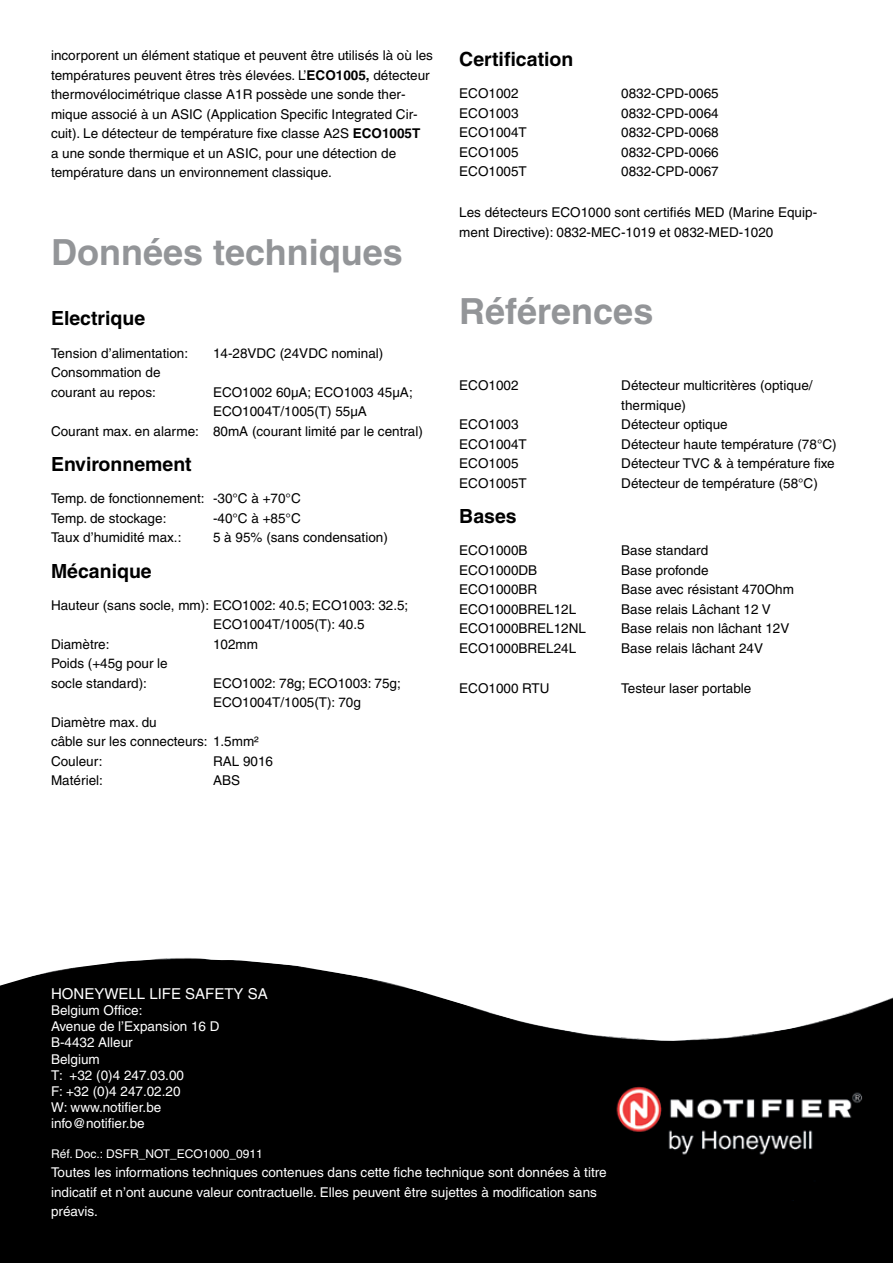
<style>
.page{position:relative;width:893px;height:1263px;background:#fff}
.page>*{position:absolute;margin:0;border:0;box-sizing:border-box;transform-origin:0 0}
.t1{font:700 36px "Helvetica";color:#939598}
.t2{font:700 19.5px "Helvetica";color:#000}
.t3{font:15px "Helvetica";color:#fff}
.t4{font:13.5px/19.5px "Helvetica";color:#000}
.t5{font:13.5px/16.2px "Helvetica";color:#fff}
.t6{font:13.5px/19.5px "Times New Roman";color:#fff}
.t7{font:12px "Helvetica";color:#fff}
.s1{font-weight:700}
</style>
<div class="page">
<img style="left:0;top:958px;width:893px;height:305px">
<p class="t4" style="left:51px;top:46px;width:383px">incorporent un élément statique et peuvent être utilisés là où les températures peuvent êtres très élevées. L’<span class="s1">ECO1005,</span> détecteur thermovélocimétrique classe A1R possède une sonde ther&shy;mique associé à un ASIC (Application Specific Integrated Cir&shy;cuit). Le détecteur de température fixe classe A2S <span class="s1">ECO1005T<br></span>a une sonde thermique et un ASIC, pour une détection de température dans un environnement classique.</p>
<h1 class="t1" style="left:51px;top:230px;width:353px">Données techniques</h1>
<h2 class="t2" style="left:51px;top:307px;width:96px">Electrique</h2>
<p class="t4" style="left:51px;top:343px;width:139px">Tension d’alimentation:</p>
<p class="t4" style="left:213px;top:343px;width:172px">14-28VDC (24VDC nominal)</p>
<p class="t4" style="left:51px;top:363px;width:111px">Consommation de courant au repos:</p>
<p class="t4" style="left:213px;top:382px;width:201px">ECO1002 60μA; ECO1003 45μA;</p>
<p class="t4" style="left:213px;top:402px;width:155px">ECO1004T/1005(T) 55μA</p>
<p class="t4" style="left:51px;top:421px;width:373px">Courant max. en alarme: 80mA (courant limité par le central)</p>
<h2 class="t2" style="left:51px;top:452px;width:142px">Environnement</h2>
<p class="t4" style="left:51px;top:489px;width:251px">Temp. de fonctionnement: -30°C à +70°C<br>Temp. de stockage:</p>
<p class="t4" style="left:213px;top:508px;width:89px">-40°C à +85°C</p>
<p class="t4" style="left:51px;top:528px;width:132px">Taux d’humidité max.:</p>
<p class="t4" style="left:213px;top:528px;width:176px">5 à 95% (sans condensation)</p>
<h2 class="t2" style="left:51px;top:559px;width:102px">Mécanique</h2>
<p class="t4" style="left:51px;top:595px;width:359px">Hauteur (sans socle, mm): ECO1002: 40.5; ECO1003: 32.5;</p>
<p class="t4" style="left:213px;top:615px;width:153px">ECO1004T/1005(T): 40.5</p>
<p class="t4" style="left:51px;top:634px;width:60px">Diamètre:</p>
<p class="t4" style="left:213px;top:634px;width:47px">102mm</p>
<p class="t4" style="left:51px;top:654px;width:118px">Poids (+45g pour le socle standard):</p>
<p class="t4" style="left:213px;top:673px;width:189px">ECO1002: 78g; ECO1003: 75g;<br>ECO1004T/1005(T): 70g</p>
<p class="t4" style="left:51px;top:712px;width:209px">Diamètre max. du<br>câble sur les connecteurs: 1.5mm²<br>Couleur:</p>
<p class="t4" style="left:213px;top:751px;width:62px">RAL 9016</p>
<p class="t4" style="left:51px;top:771px;width:53px">Matériel:</p>
<p class="t4" style="left:213px;top:771px;width:29px">ABS</p>
<h2 class="t2" style="left:459px;top:47px;width:116px">Certification</h2>
<p class="t4" style="left:459px;top:84px;width:61px">ECO1002</p>
<p class="t4" style="left:621px;top:84px;width:99px">0832-CPD-0065</p>
<p class="t4" style="left:459px;top:103px;width:61px">ECO1003</p>
<p class="t4" style="left:621px;top:103px;width:99px">0832-CPD-0064</p>
<p class="t4" style="left:459px;top:123px;width:69px">ECO1004T</p>
<p class="t4" style="left:621px;top:123px;width:99px">0832-CPD-0068</p>
<p class="t4" style="left:459px;top:142px;width:61px">ECO1005</p>
<p class="t4" style="left:621px;top:142px;width:99px">0832-CPD-0066</p>
<p class="t4" style="left:459px;top:162px;width:69px">ECO1005T</p>
<p class="t4" style="left:621px;top:162px;width:99px">0832-CPD-0067</p>
<p class="t4" style="left:459px;top:203px;width:359px">Les détecteurs ECO1000 sont certifiés MED (Marine Equip&shy;ment Directive): 0832-MEC-1019 et 0832-MED-1020</p>
<h1 class="t1" style="left:459px;top:289px;width:196px">Références</h1>
<p class="t4" style="left:459px;top:376px;width:61px">ECO1002</p>
<p class="t4" style="left:621px;top:376px;width:193px">Détecteur multicritères (optique/ thermique)</p>
<p class="t4" style="left:459px;top:415px;width:61px">ECO1003</p>
<p class="t4" style="left:621px;top:415px;width:108px">Détecteur optique</p>
<p class="t4" style="left:459px;top:434px;width:69px">ECO1004T</p>
<p class="t4" style="left:621px;top:434px;width:217px">Détecteur haute température (78°C)</p>
<p class="t4" style="left:459px;top:454px;width:61px">ECO1005</p>
<p class="t4" style="left:621px;top:454px;width:215px">Détecteur TVC &amp; à température fixe</p>
<p class="t4" style="left:459px;top:473px;width:69px">ECO1005T</p>
<p class="t4" style="left:621px;top:473px;width:198px">Détecteur de température (58°C)</p>
<h2 class="t2" style="left:459px;top:504px;width:59px">Bases</h2>
<p class="t4" style="left:459px;top:541px;width:70px">ECO1000B</p>
<p class="t4" style="left:621px;top:541px;width:89px">Base standard</p>
<p class="t4" style="left:459px;top:560px;width:80px">ECO1000DB</p>
<p class="t4" style="left:621px;top:560px;width:89px">Base profonde</p>
<p class="t4" style="left:459px;top:580px;width:80px">ECO1000BR</p>
<p class="t4" style="left:621px;top:580px;width:174px">Base avec résistant 470Ohm</p>
<p class="t4" style="left:459px;top:599px;width:119px">ECO1000BREL12L</p>
<p class="t4" style="left:621px;top:599px;width:151px">Base relais Lâchant 12 V</p>
<p class="t4" style="left:459px;top:619px;width:128px">ECO1000BREL12NL</p>
<p class="t4" style="left:621px;top:619px;width:170px">Base relais non lâchant 12V</p>
<p class="t4" style="left:459px;top:638px;width:119px">ECO1000BREL24L</p>
<p class="t4" style="left:621px;top:638px;width:143px">Base relais lâchant 24V</p>
<p class="t4" style="left:459px;top:679px;width:92px">ECO1000 RTU</p>
<p class="t4" style="left:621px;top:679px;width:131px">Testeur laser portable</p>
<p class="t3" style="left:51px;top:985px;width:218px">HONEYWELL LIFE SAFETY SA</p>
<p class="t5" style="left:51px;top:1002px;width:170px">Belgium Office:<br>Avenue de l’Expansion 16 D<br>B-4432 Alleur<br>Belgium<br>T: +32 (0)4 247.03.00<br>F: +32 (0)4 247.02.20<br>W: www.notifier.be info@notifier.be</p>
<p class="t7" style="left:51px;top:1146px;width:213px">Réf. Doc.: DSFR_NOT_ECO1000_0911</p>
<p class="t5" style="left:51px;top:1162px;width:557px;line-height:19.5px">Toutes les informations techniques contenues dans cette fiche technique sont données à titre indicatif et n’ont aucune valeur contractuelle. Elles peuvent être sujettes à modification sans préavis.</p>
<p class="t6" style="left:51px;top:1167px;width:249px">Datum: 31/07/2009<br>Doc. nummer: PRNNL_NOT_B501AP_0109</p>
</div>
